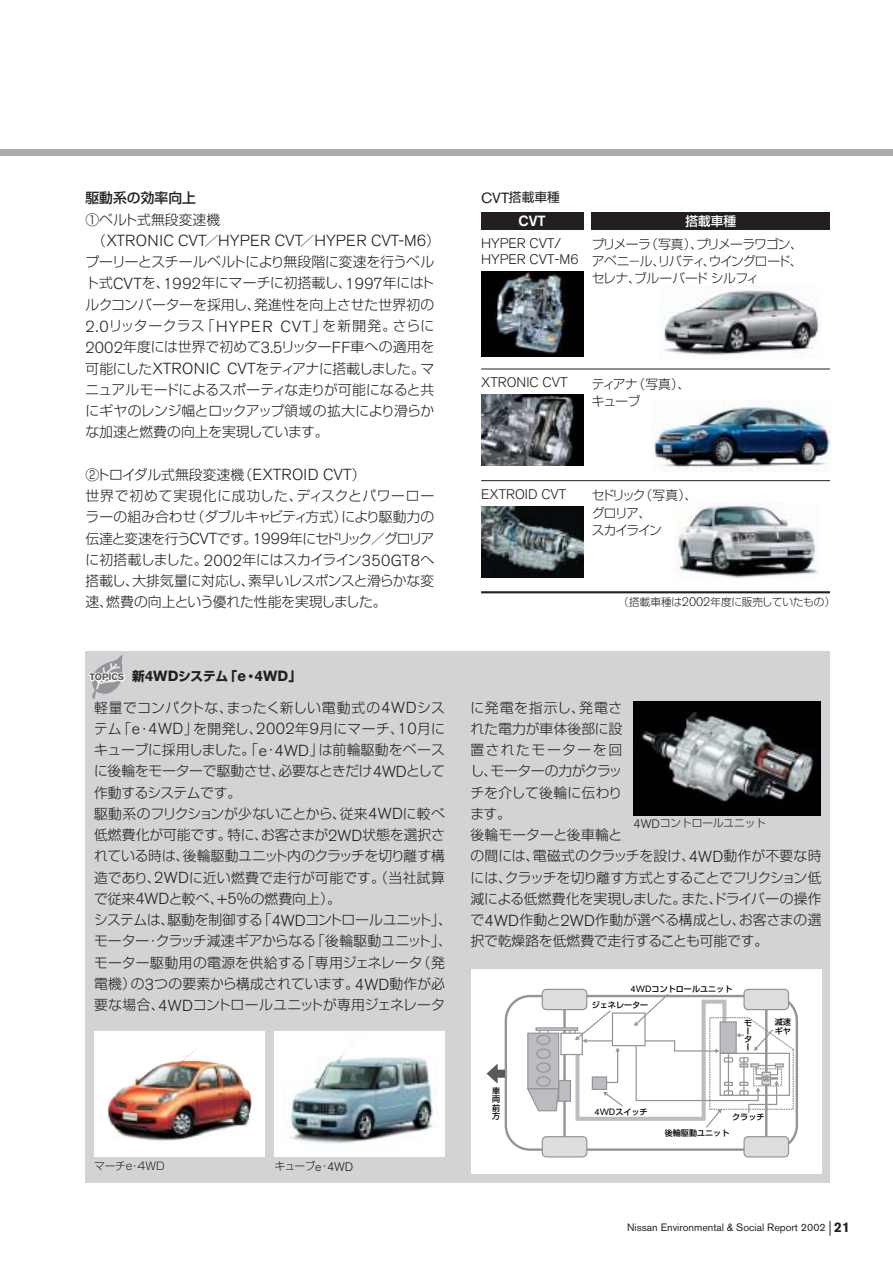
<style>
.page{position:relative;width:893px;height:1262px;background:#fff}
.page>*{position:absolute;margin:0;border:0;box-sizing:border-box;transform-origin:0 0}
.t1{font:300 15.9px "Akzidenz Grotesk BE";color:#231f20}
.t2{font:500 14.7px "Akzidenz Grotesk BE";color:#fff}
.t3{font:300 13.8px/21.3px "Shin Go";letter-spacing:-.005em;color:#231f20}
.t4{font:300 13.8px/15.9px "Akzidenz Grotesk BE";color:#231f20}
.t5{font:500 13.8px "Shin Go";color:#231f20}
.t6{font:300 12.75px/17px "Shin Go";letter-spacing:-.075em;color:#231f20;text-align:justify}
.t7{font:700 12.75px "Shin Go";color:#231f20}
.t8{font:300 12.75px/17px "Shin Go";letter-spacing:-.12em;color:#231f20}
.t9{font:12.75px "Shin Go";color:#231f20}
.t10{font:500 12.75px "Shin Go";color:#fff}
.t11{font:300 12.15px "Akzidenz Grotesk BE";color:#231f20}
.t12{font:300 10.65px "Shin Go";color:#231f20}
.t13{font:10.65px "Akzidenz Grotesk BE";color:#231f20}
.t14{font:500 8.1px/8.1px "Shin Go";color:#000;text-align:justify}
.s1{font-family:"Shin Go";font-size:13.8px}
.s2{font-family:"Akzidenz Grotesk BE";font-size:15.9px}
.s3{font-family:"Akzidenz Grotesk BE";font-size:14.7px}
.s4{font-family:"Akzidenz Grotesk BE";font-size:12.15px}
.s5{font-family:"Akzidenz Grotesk BE";font-size:9.3px;color:#db153e}
.s6{font-family:"Akzidenz Grotesk BE";font-size:9.3px;color:#58595b}
.s7{font-family:"Akzidenz Grotesk BE";font-weight:400;font-size:9.15px}
.s8{font-weight:700;font-size:13.8px}
</style>
<div class="page">
<div style="left:0;top:149px;width:892px;height:6px;background:#abaaab"></div>
<svg style="left:829px;top:1220px;width:1px;height:15px"></svg>
<img style="left:674px;top:503px;width:145px;height:75px">
<div style="left:85px;top:651px;width:745px;height:531px;background:#d1d3d4"></div>
<svg style="left:92px;top:655px;width:31px;height:44px"></svg>
<div style="left:470px;top:969px;width:351px;height:205px;background:#fff"></div>
<div style="left:504px;top:994px;width:294px;height:156px;background:#fff;border:2px solid #939598;border-radius:24px"></div>
<hr style="left:563px;top:1006px;width:2px;height:136px;background:#939598">
<hr style="left:765px;top:1006px;width:2px;height:136px;background:#939598">
<div style="left:493px;top:1069px;width:12px;height:8px;background:#58595b"></div>
<svg style="left:486px;top:1064px;width:11px;height:19px"></svg>
<div style="left:541px;top:988px;width:46px;height:22px;background:#dcddde;border:1px solid #939598;border-radius:4px"></div>
<div style="left:541px;top:1136px;width:46px;height:21px;background:#dcddde;border:1px solid #939598;border-radius:4px"></div>
<div style="left:743px;top:988px;width:46px;height:22px;background:#dcddde;border:1px solid #939598;border-radius:4px"></div>
<div style="left:743px;top:1136px;width:46px;height:21px;background:#dcddde;border:1px solid #939598;border-radius:4px"></div>
<svg style="left:526px;top:992px;width:268px;height:137px"></svg>
<img style="left:633px;top:701px;width:187px;height:115px">
<div style="left:94px;top:1031px;width:170px;height:125px;background:#fff"></div>
<img style="left:107px;top:1049px;width:145px;height:92px">
<div style="left:275px;top:1031px;width:170px;height:125px;background:#fff"></div>
<img style="left:282px;top:1056px;width:155px;height:88px">
<img style="left:659px;top:285px;width:160px;height:70px">
<div style="left:481px;top:213px;width:102px;height:17px;background:#231f20"></div>
<div style="left:591px;top:213px;width:239px;height:17px;background:#231f20"></div>
<img style="left:481px;top:271px;width:102px;height:85px">
<img style="left:481px;top:506px;width:102px;height:71px">
<hr style="left:481px;top:369px;width:349px;height:1px;background:#231f20">
<hr style="left:481px;top:591px;width:349px;height:2px;background:#231f20">
<hr style="left:481px;top:480px;width:349px;height:1px;background:#231f20">
<img style="left:651px;top:400px;width:179px;height:72px">
<img style="left:481px;top:394px;width:102px;height:71px">
<p class="t5" style="left:85px;top:193px;width:112px">駆動系の効率向上</p>
<p class="t3" style="left:85px;top:211px;width:136px">①ベルト式無段変速機</p>
<p class="t1" style="left:92px;top:235px;width:349px"><span class="s1">（</span>XTRONIC CVT<span class="s1">／</span>HYPER CVT<span class="s1">／</span>HYPER CVT-M6<span class="s1">）</span></p>
<p class="t3" style="left:85px;top:253px;width:350px;text-align:justify">プーリーとスチールベルトにより無段階に変速を行うベルト式<span class="s2">CVT</span>を、<span class="s2">1992</span>年にマーチに初搭載し、<span class="s2">1997</span>年にはトルクコンバーターを採用し、発進性を向上させた世界初の<span class="s2">2.0</span>リッタークラス「<span class="s2">HYPER CVT</span>」を新開発。さらに<span class="s2">2002</span>年度には世界で初めて<span class="s2">3.5</span>リッター<span class="s2">FF</span>車への適用を可能にした<span class="s2">XTRONIC CVT</span>をティアナに搭載しました。マニュアルモードによるスポーティな走りが可能になると共にギヤのレンジ幅とロックアップ領域の拡大により滑らかな加速と燃費の向上を実現しています。</p>
<p class="t3" style="left:85px;top:466px;width:350px">②トロイダル式無段変速機（<span class="s2">EXTROID CVT</span>）<br>世界で初めて実現化に成功した、ディスクとパワーローラーの組み合わせ（ダブルキャビティ方式）により駆動力の伝達と変速を行う<span class="s2">CVT</span>です。<span class="s2">1999</span>年にセドリック／グロリアに初搭載しました。<span class="s2">2002</span>年にはスカイライン<span class="s2">350GT8</span>へ搭載し、大排気量に対応し、素早いレスポンスと滑らかな変速、燃費の向上という優れた性能を実現しました。</p>
<p class="t9" style="left:481px;top:193px;width:80px"><span class="s3">CVT</span>搭載車種</p>
<p class="t2" style="left:518px;top:215px;width:29px">CVT</p>
<p class="t10" style="left:685px;top:216px;width:53px">搭載車種</p>
<p class="t4" style="left:481px;top:237px;width:99px">HYPER CVT/<br>HYPER CVT-M6</p>
<p class="t6" style="left:591px;top:238px;width:213px">プリメーラ（写真）、プリメーラワゴン、アベニ－ル、リバティ、ウイングロード、セレナ、ブルーバードシルフィ</p>
<p class="t4" style="left:481px;top:376px;width:88px">XTRONIC CVT</p>
<p class="t6" style="left:591px;top:377px;width:100px">ティアナ（写真）、キューブ</p>
<p class="t4" style="left:481px;top:488px;width:87px">EXTROID CVT</p>
<p class="t8" style="left:591px;top:489px;width:107px">セドリック（写真）、グロリア、<br>スカイライン</p>
<p class="t12" style="left:618px;top:598px;width:218px">（搭載車種は<span class="s4">2002</span>年度に販売していたもの）</p>
<p class="t7" style="left:90px;top:671px;width:213px"><span class="s5">T</span><span class="s6">OPICS</span> 新<span class="s3">4WD</span>システム「<span class="s3">e</span>・<span class="s3">4WD</span>」</p>
<p class="t3" style="left:94px;top:698px;width:359px">軽量でコンパクトな、まったく新しい電動式の<span class="s2">4WD</span>システム「<span class="s2">e</span>・<span class="s2">4WD</span>」を開発し、<span class="s2">2002</span>年<span class="s2">9</span>月にマーチ、<span class="s2">10</span>月にキューブに採用しました。「<span class="s2">e</span>・<span class="s2">4WD</span>」は前輪駆動をベースに後輪をモーターで駆動させ、必要なときだけ<span class="s2">4WD</span>として作動するシステムです。<br>駆動系のフリクションが少ないことから、従来<span class="s2">4WD</span>に較べ低燃費化が可能です。特に、お客さまが<span class="s2">2WD</span>状態を選択されている時は、後輪駆動ユニット内のクラッチを切り離す構造であり、<span class="s2">2WD</span>に近い燃費で走行が可能です。（当社試算で従来<span class="s2">4WD</span>と較べ、<span class="s2">+5%</span>の燃費向上）。<br>システムは、駆動を制御する「<span class="s2">4WD</span>コントロールユニット」、モーター・クラッチ減速ギアからなる「後輪駆動ユニット」、モーター駆動用の電源を供給する「専用ジェネレータ（発電機）の<span class="s2">3</span>つの要素から構成されています。<span class="s2">4WD</span>動作が必要な場合、<span class="s2">4WD</span>コントロールユニットが専用ジェネレータ</p>
<p class="t3" style="left:470px;top:698px;width:352px">に発電を指示し、発電さ<br>れた電力が車体後部に設<br>置されたモーターを回<br>し、モーターの力がクラッ<br>チを介して後輪に伝わり<br>ます。<br>後輪モーターと後車輪と<br>の間には、電磁式のクラッチを設け、<span class="s2">4WD</span>動作が不要な時には、クラッチを切り離す方式とすることでフリクション低減による低燃費化を実現しました。また、ドライバーの操作で<span class="s2">4WD</span>作動と<span class="s2">2WD</span>作動が選べる構成とし、お客さまの選択で乾燥路を低燃費で走行することも可能です。</p>
<p class="t11" style="left:211px;top:816px;width:81px">X TRONIC CVT</p>
<p class="t12" style="left:633px;top:819px;width:134px"><span class="s4">4WD</span>コントロールユニット</p>
<p class="t14" style="left:591px;top:982px;width:142px;line-height:15.6px;text-indent:39px"><span class="s7">4WD</span>コントロールユニットジェネレーター</p>
<p class="t12" style="left:94px;top:1162px;width:72px">マーチe・4WD</p>
<p class="t12" style="left:275px;top:1162px;width:80px">キューブ<span class="s4">e</span>・<span class="s4">4WD</span></p>
<p class="t14" style="left:492px;top:1088px;width:10px">車両前方</p>
<p class="t14" style="left:744px;top:1019px;width:10px">モーター</p>
<p class="t14" style="left:774px;top:1018px;width:18px;line-height:9.1px">減速ギヤ</p>
<p class="t14" style="left:594px;top:1108px;width:55px"><span class="s7">4WD</span>スイッチ</p>
<p class="t14" style="left:732px;top:1113px;width:34px">クラッチ</p>
<p class="t14" style="left:664px;top:1129px;width:66px">後輪駆動ユニット</p>
<p class="t13" style="left:627px;top:1223px;width:224px">Nissan Environmental &amp; Social Report 2002 <span class="s8">21</span></p>
</div>
